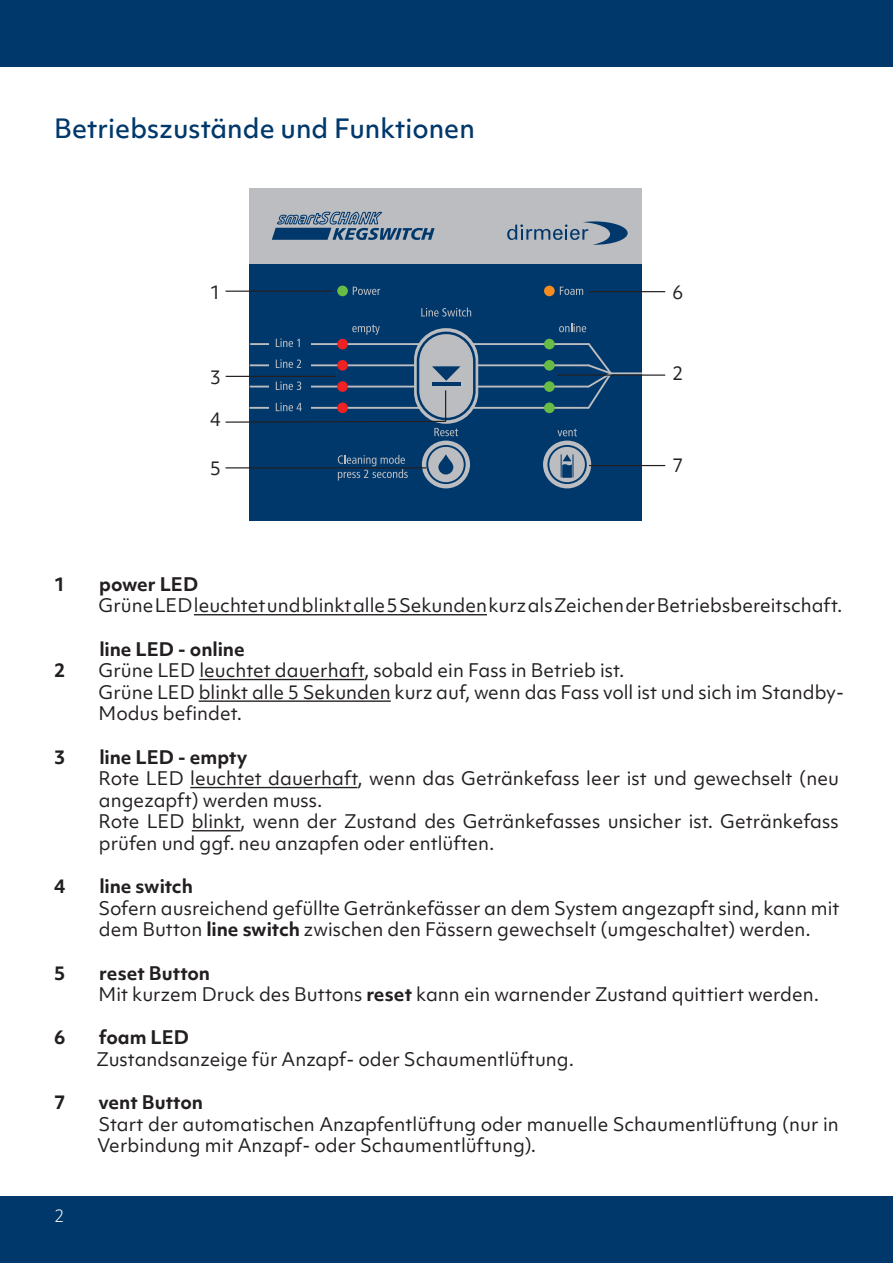
<style>
.page{position:relative;width:893px;height:1263px;background:#fff}
.page>*{position:absolute;margin:0;border:0;box-sizing:border-box;transform-origin:0 0}
.t1{font:500 25.5px "Objektiv Mk 1";color:#01386b}
.t2{font:18px/21.6px "Objektiv Mk 1";color:#231f20}
.t3{font:700 18px "Objektiv Mk 1";color:#231f20}
.t4{font:300 16.5px "Objektiv Mk 1";color:#fff}
.s1{font-weight:700}
</style>
<div class="page">
<div style="left:0;top:1196px;width:893px;height:67px;background:#01386b"></div>
<div style="left:0;top:0;width:893px;height:67px;background:#01386b"></div>
<div style="left:250px;top:188px;width:392px;height:77px;background:#bcbdc0"></div>
<div style="left:250px;top:265px;width:392px;height:256px;background:#01386b"></div>
<hr style="left:250px;top:386px;width:339px;height:1px;background:#bcbdc0">
<hr style="left:250px;top:364px;width:339px;height:2px;background:#bcbdc0">
<hr style="left:250px;top:343px;width:339px;height:2px;background:#bcbdc0">
<hr style="left:250px;top:407px;width:339px;height:2px;background:#bcbdc0">
<div style="left:270px;top:337px;width:41px;height:82px;background:#01386b"></div>
<div style="left:337px;top:339px;width:11px;height:10px;background:#ee2123;border-radius:50%"></div>
<div style="left:337px;top:360px;width:11px;height:11px;background:#ee2123;border-radius:50%"></div>
<div style="left:337px;top:402px;width:11px;height:11px;background:#ee2123;border-radius:50%"></div>
<div style="left:337px;top:286px;width:11px;height:10px;background:#68bc45;border-radius:50%"></div>
<div style="left:544px;top:339px;width:11px;height:10px;background:#68bc45;border-radius:50%"></div>
<div style="left:544px;top:360px;width:11px;height:11px;background:#68bc45;border-radius:50%"></div>
<div style="left:544px;top:402px;width:11px;height:11px;background:#68bc45;border-radius:50%"></div>
<div style="left:544px;top:286px;width:11px;height:10px;background:#f68b1f;border-radius:50%"></div>
<svg style="left:421px;top:308px;width:50px;height:9px"></svg>
<svg style="left:352px;top:325px;width:28px;height:10px"></svg>
<svg style="left:276px;top:338px;width:24px;height:9px"></svg>
<svg style="left:276px;top:359px;width:25px;height:9px"></svg>
<div style="left:337px;top:381px;width:11px;height:11px;background:#ee2123;border-radius:50%"></div>
<div style="left:544px;top:381px;width:11px;height:11px;background:#68bc45;border-radius:50%"></div>
<svg style="left:276px;top:381px;width:25px;height:9px"></svg>
<svg style="left:276px;top:403px;width:26px;height:8px"></svg>
<svg style="left:560px;top:287px;width:23px;height:8px"></svg>
<svg style="left:559px;top:323px;width:27px;height:9px"></svg>
<svg style="left:353px;top:287px;width:27px;height:8px"></svg>
<svg style="left:507px;top:221px;width:121px;height:24px"></svg>
<svg style="left:586px;top:343px;width:25px;height:66px"></svg>
<hr style="left:611px;top:372px;width:31px;height:2px;background:#bcbdc0">
<div style="left:414px;top:328px;width:64px;height:96px;background:#bcbdc0;border-radius:32px"></div>
<svg style="left:432px;top:366px;width:28px;height:15px"></svg>
<hr style="left:432px;top:382px;width:28px;height:4px;background:#01386b">
<div style="left:417px;top:332px;width:59px;height:88px;border:3px solid #01386b;border-radius:28px"></div>
<svg style="left:272px;top:211px;width:163px;height:29px"></svg>
<svg style="left:338px;top:455px;width:70px;height:25px"></svg>
<svg style="left:422px;top:441px;width:48px;height:47px"></svg>
<svg style="left:438px;top:454px;width:15px;height:20px"></svg>
<div style="left:426px;top:445px;width:40px;height:39px;border:2px solid #01386b;border-radius:50%"></div>
<svg style="left:557px;top:429px;width:20px;height:7px"></svg>
<svg style="left:543px;top:441px;width:48px;height:47px"></svg>
<div style="left:547px;top:445px;width:40px;height:39px;border:2px solid #01386b;border-radius:50%"></div>
<svg style="left:561px;top:454px;width:12px;height:23px"></svg>
<hr style="left:194px;top:614px;width:293px;height:1px;background:#231f20">
<hr style="left:199px;top:679px;width:165px;height:1px;background:#231f20">
<hr style="left:199px;top:700px;width:192px;height:2px;background:#231f20">
<hr style="left:190px;top:787px;width:167px;height:1px;background:#231f20">
<hr style="left:192px;top:830px;width:48px;height:1px;background:#231f20">
<hr style="left:225px;top:291px;width:108px;height:1px;background:#231f20">
<hr style="left:226px;top:376px;width:110px;height:1px;background:#231f20">
<hr style="left:558px;top:374px;width:107px;height:2px;background:#231f20">
<hr style="left:589px;top:291px;width:76px;height:1px;background:#231f20">
<hr style="left:589px;top:465px;width:76px;height:1px;background:#231f20">
<hr style="left:225px;top:467px;width:201px;height:1px;background:#231f20">
<svg style="left:225px;top:420px;width:233px;height:16px"></svg>
<hr style="left:445px;top:390px;width:1px;height:32px;background:#231f20">
<h1 class="t1" style="left:54px;top:110px;width:423px">Betriebszustände und Funktionen</h1>
<p class="t2" style="left:210px;top:281px;width:13px">1</p>
<p class="t2" style="left:210px;top:366px;width:13px">3</p>
<p class="t2" style="left:210px;top:409px;width:13px">4</p>
<p class="t2" style="left:210px;top:458px;width:13px">5</p>
<p class="t2" style="left:672px;top:281px;width:13px">6</p>
<p class="t2" style="left:672px;top:362px;width:13px">2</p>
<p class="t2" style="left:672px;top:454px;width:13px">7</p>
<p class="t3" style="left:54px;top:571px;width:13px">1</p>
<p class="t3" style="left:54px;top:658px;width:13px">2</p>
<p class="t3" style="left:54px;top:744px;width:13px">3</p>
<p class="t3" style="left:54px;top:874px;width:13px">4</p>
<p class="t3" style="left:54px;top:960px;width:13px">5</p>
<p class="t3" style="left:54px;top:1025px;width:13px">6</p>
<p class="t3" style="left:54px;top:1090px;width:13px">7</p>
<p class="t4" style="left:54px;top:1205px;width:12px">2</p>
<p class="t3" style="left:99px;top:571px;width:101px">power LED</p>
<p class="t2" style="left:99px;top:595px;width:745px">Grüne LED leuchtet und blinkt alle 5 Sekunden kurz als Zeichen der Betriebsbereitschaft.</p>
<p class="t3" style="left:99px;top:636px;width:147px">line LED - online</p>
<p class="t2" style="left:99px;top:659px;width:747px">Grüne LED leuchtet dauerhaft, sobald ein Fass in Betrieb ist.<br>Grüne LED blinkt alle 5 Sekunden kurz auf, wenn das Fass voll ist und sich im Standby-<br>Modus befindet.</p>
<p class="t3" style="left:99px;top:744px;width:150px">line LED - empty</p>
<p class="t2" style="left:99px;top:767px;width:742px">Rote LED leuchtet dauerhaft, wenn das Getränkefass leer ist und gewechselt (neu angezapft) werden muss.<br>Rote LED blinkt, wenn der Zustand des Getränkefasses unsicher ist. Getränkefass prüfen und ggf. neu anzapfen oder entlüften.</p>
<p class="t3" style="left:99px;top:874px;width:95px">line switch</p>
<p class="t2" style="left:98px;top:897px;width:743px">Sofern ausreichend gefüllte Getränkefässer an dem System angezapft sind, kann mit dem Button <span class="s1">line switch</span> zwischen den Fässern gewechselt (umgeschaltet) werden.</p>
<p class="t2" style="left:99px;top:962px;width:722px"><span class="s1">reset Button<br></span>Mit kurzem Druck des Buttons <span class="s1">reset</span> kann ein warnender Zustand quittiert werden.</p>
<p class="t3" style="left:99px;top:1025px;width:92px">foam LED</p>
<p class="t2" style="left:97px;top:1048px;width:479px">Zustandsanzeige für Anzapf- oder Schaumentlüftung.</p>
<p class="t3" style="left:98px;top:1090px;width:106px">vent Button</p>
<p class="t2" style="left:97px;top:1113px;width:743px">Start der automatischen Anzapfentlüftung oder manuelle Schaumentlüftung (nur in<br>Verbindung mit Anzapf- oder Schaumentlüftung).</p>
</div>
